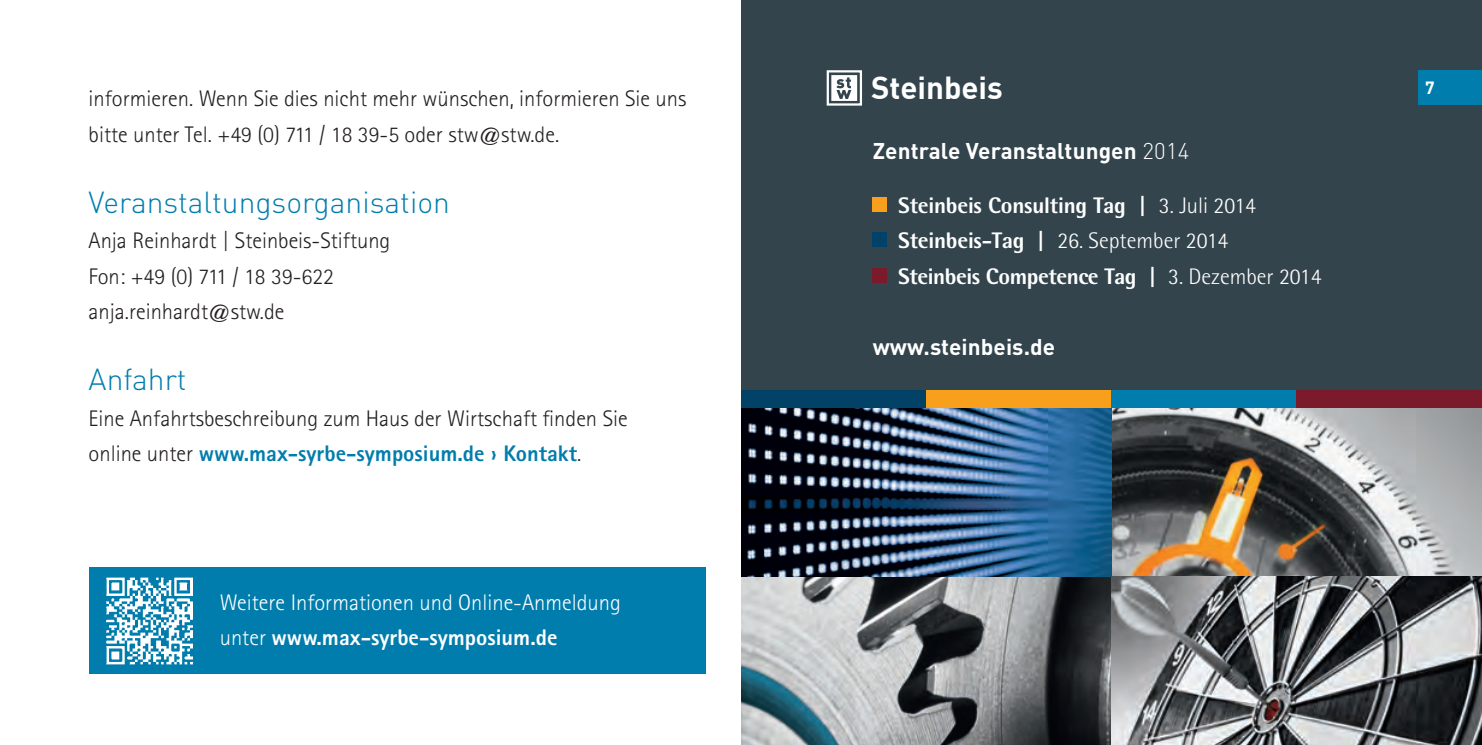
<style>
.page{position:relative;width:1482px;height:745px;background:#fff}
.page>*{position:absolute;margin:0;border:0;box-sizing:border-box;transform-origin:0 0}
.t1{font:31.25px "DIN Bold";color:#fff}
.t2{font:300 30px "DINOT";color:#007dad}
.t3{font:300 22.5px/35.5px "Rotis Sans Serif";color:#231f20}
.t4{font:800 22.5px/35.5px "Rotis Semi Sans";letter-spacing:-.02em;color:#fff}
.t5{font:300 22.5px/35.5px "Rotis Sans Serif";color:#fff}
.t6{font:700 22.5px "DINOT";letter-spacing:.005em;color:#fff}
.t7{font:700 17.5px "DINOT";color:#fff}
.s1{font-weight:800;color:#007dad}
.s2{font-weight:800}
.s3{font-weight:300}
</style>
<div class="page">
<div style="left:741px;top:0;width:740px;height:744px;background:#33444d"></div>
<div style="left:89px;top:567px;width:616px;height:106px;background:#007dad"></div>
<img style="left:741px;top:407px;width:740px;height:337px">
<img style="left:106px;top:577px;width:87px;height:86px">
<div style="left:826px;top:70px;width:36px;height:35px;border:2px solid #fff"></div>
<svg style="left:831px;top:75px;width:26px;height:26px"></svg>
<div style="left:741px;top:390px;width:185px;height:17px;background:#024266"></div>
<div style="left:926px;top:390px;width:185px;height:17px;background:#f89f1c"></div>
<div style="left:1111px;top:390px;width:185px;height:17px;background:#007dad"></div>
<div style="left:1296px;top:390px;width:185px;height:17px;background:#7a1a2a"></div>
<div style="left:872px;top:197px;width:14px;height:14px;background:#f89f1c"></div>
<div style="left:872px;top:233px;width:14px;height:14px;background:#024266"></div>
<div style="left:872px;top:268px;width:14px;height:14px;background:#7a1a2a"></div>
<div style="left:1417px;top:71px;width:64px;height:34px;background:#007dad"></div>
<p class="t3" style="left:89px;top:81px;width:599px">informieren. Wenn Sie dies nicht mehr wünschen, informieren Sie uns bitte unter Tel. +49 (0) 711 / 18 39-5 oder stw@stw.de.</p>
<h2 class="t2" style="left:89px;top:183px;width:363px">Veranstaltungsorganisation</h2>
<p class="t3" style="left:89px;top:223px;width:303px">Anja Reinhardt | Steinbeis-Stiftung<br>Fon: +49 (0) 711 / 18 39-622 anja.reinhardt@stw.de</p>
<h2 class="t2" style="left:89px;top:361px;width:100px">Anfahrt</h2>
<p class="t3" style="left:89px;top:400px;width:540px">Eine Anfahrtsbeschreibung zum Haus der Wirtschaft finden Sie online unter <span class="s1">www.max-syrbe-symposium.de › Kontakt</span>.</p>
<p class="t5" style="left:220px;top:584px;width:402px">Weitere Informationen und Online-Anmeldung unter <span class="s2">www.max-syrbe-symposium.de</span></p>
<h1 class="t1" style="left:871px;top:67px;width:133px">Steinbeis</h1>
<p class="t6" style="left:872px;top:136px;width:318px">Zentrale Veranstaltungen <span class="s3">2014</span></p>
<p class="t4" style="left:898px;top:187px;width:425px">Steinbeis Consulting Tag | <span class="s3">3. Juli 2014<br></span>Steinbeis-Tag | <span class="s3">26. September 2014<br></span>Steinbeis Competence Tag | <span class="s3">3. Dezember 2014</span></p>
<p class="t6" style="left:872px;top:332px;width:184px">www.steinbeis.de</p>
<p class="t7" style="left:1424px;top:76px;width:11px">7</p>
</div>
